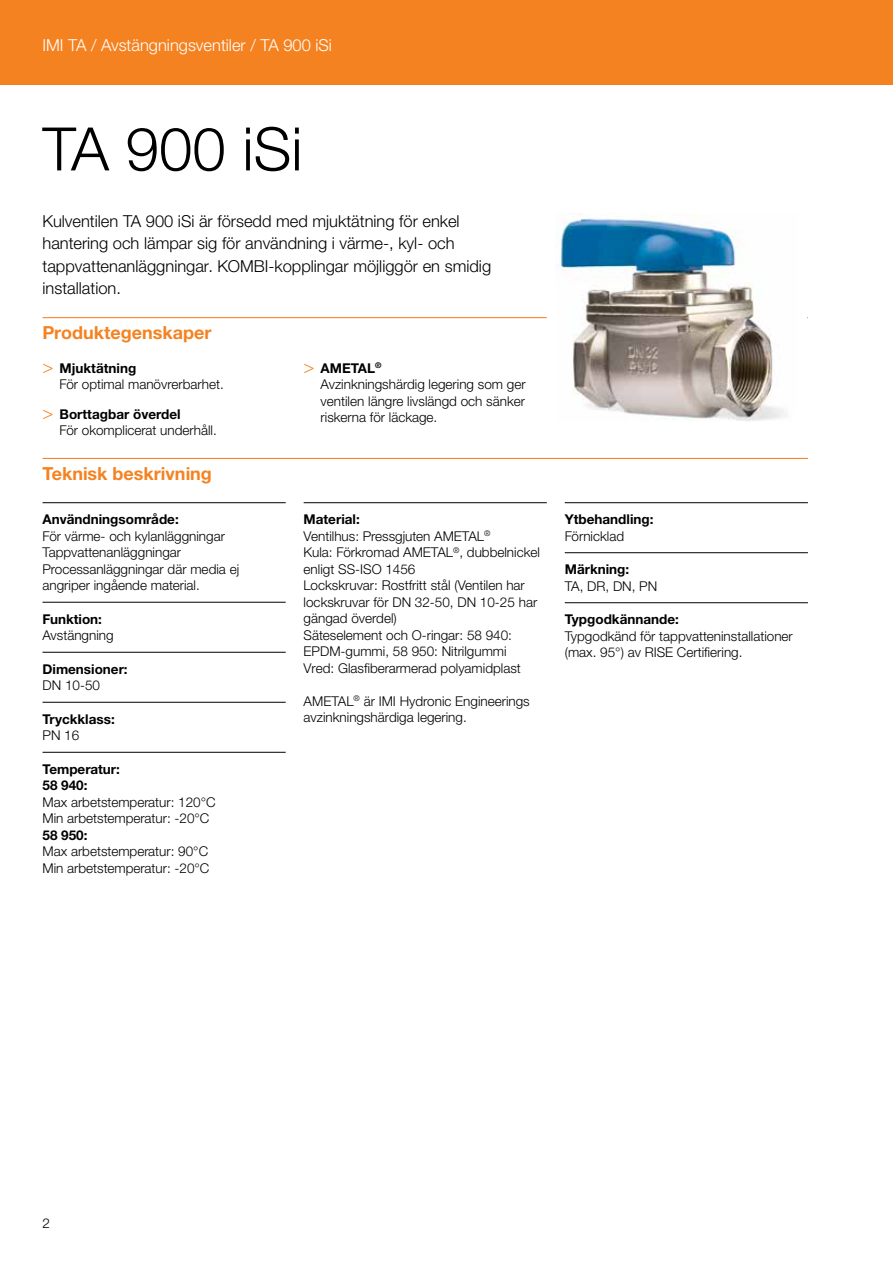
<style>
.page{position:relative;width:893px;height:1263px;background:#fff}
.page>*{position:absolute;margin:0;border:0;box-sizing:border-box;transform-origin:0 0}
.t1{font:300 60px "Helvetica Neue LTW1 G";color:#000}
.t2{font:700 18px "Helvetica Neue LTW1 G";color:#f58220}
.t3{font:300 16.5px/22.5px "Helvetica Neue LTW1 G";color:#000}
.t4{font:300 16.5px "Helvetica Neue LTW1 G";color:#fff}
.t5{font:300 13.5px/16.5px "Helvetica Neue LTW1 G";color:#000}
.t6{font:700 13.5px/16.5px "Helvetica Neue LTW1 G";color:#000}
.s1{font-family:"Helvetica Neue LT Std";font-size:18px;color:#f58220}
.s2{font-weight:700}
</style>
<div class="page">
<div style="left:0;top:0;width:893px;height:85px;background:#f58220"></div>
<hr style="left:43px;top:317px;width:765px;height:1px;background:#f58220">
<hr style="left:43px;top:458px;width:765px;height:1px;background:#f58220">
<hr style="left:43px;top:502px;width:243px;height:1px;background:#000">
<hr style="left:43px;top:602px;width:243px;height:1px;background:#000">
<hr style="left:43px;top:652px;width:243px;height:1px;background:#000">
<hr style="left:43px;top:702px;width:243px;height:1px;background:#000">
<hr style="left:43px;top:752px;width:243px;height:1px;background:#000">
<hr style="left:304px;top:502px;width:243px;height:1px;background:#000">
<hr style="left:565px;top:502px;width:243px;height:1px;background:#000">
<hr style="left:565px;top:552px;width:243px;height:1px;background:#000">
<hr style="left:565px;top:602px;width:243px;height:1px;background:#000">
<div style="left:547px;top:206px;width:260px;height:243px;background:#fff;border-radius:11px"></div>
<img style="left:557px;top:214px;width:229px;height:207px">
<p class="t4" style="left:43px;top:35px;width:291px">IMI TA / Avstängningsventiler / TA 900 iSi</p>
<h1 class="t1" style="left:43px;top:112px;width:261px">TA 900 iSi</h1>
<p class="t3" style="left:43px;top:210px;width:450px">Kulventilen TA 900 iSi är försedd med mjuktätning för enkel hantering och lämpar sig för användning i värme-, kyl- och tappvattenanläggningar. KOMBI-kopplingar möjliggör en smidig installation.</p>
<h2 class="t2" style="left:43px;top:322px;width:170px">Produktegenskaper</h2>
<p class="t5" style="left:60px;top:360px;width:166px;text-indent:-17px"><span class="s1">&gt;</span> <span class="s2">Mjuktätning<br></span>För optimal manövrerbarhet.</p>
<p class="t5" style="left:60px;top:406px;width:159px;text-indent:-17px"><span class="s1">&gt;</span> <span class="s2">Borttagbar överdel<br></span>För okomplicerat underhåll.</p>
<p class="t5" style="left:321px;top:360px;width:206px;text-indent:-17px"><span class="s1">&gt;</span> <span class="s2">AMETAL</span><sup>®<br></sup>Avzinkningshärdig legering som ger ventilen längre livslängd och sänker riskerna för läckage.</p>
<h2 class="t2" style="left:43px;top:463px;width:171px">Teknisk beskrivning</h2>
<p class="t6" style="left:43px;top:511px;width:138px">Användningsområde:</p>
<p class="t5" style="left:43px;top:528px;width:198px">För värme- och kylanläggningar<br>Tappvattenanläggningar<br>Processanläggningar där media ej angriper ingående material.</p>
<p class="t6" style="left:43px;top:611px;width:61px">Funktion:</p>
<p class="t5" style="left:43px;top:627px;width:73px">Avstängning</p>
<p class="t6" style="left:43px;top:661px;width:87px">Dimensioner:</p>
<p class="t5" style="left:43px;top:677px;width:59px">DN 10-50</p>
<p class="t6" style="left:43px;top:711px;width:74px">Tryckklass:</p>
<p class="t5" style="left:43px;top:727px;width:38px">PN 16</p>
<p class="t6" style="left:43px;top:761px;width:79px">Temperatur:<br>58 940:</p>
<p class="t5" style="left:43px;top:794px;width:175px">Max arbetstemperatur: 120°C<br>Min arbetstemperatur: -20°C</p>
<p class="t6" style="left:43px;top:827px;width:47px">58 950:</p>
<p class="t5" style="left:43px;top:843px;width:168px">Max arbetstemperatur: 90°C<br>Min arbetstemperatur: -20°C</p>
<p class="t5" style="left:304px;top:511px;width:238px"><span class="s2">Material:<br></span>Ventilhus: Pressgjuten AMETAL<sup>®<br></sup>Kula: Förkromad AMETAL<sup>®</sup>, dubbelnickel enligt SS-ISO 1456<br>Lockskruvar: Rostfritt stål (Ventilen har lockskruvar för DN 32-50, DN 10-25 har gängad överdel)<br>Säteselement och O-ringar: 58 940:<br>EPDM-gummi, 58 950: Nitrilgummi<br>Vred: Glasfiberarmerad polyamidplast</p>
<p class="t5" style="left:304px;top:693px;width:228px">AMETAL<sup>®</sup> är IMI Hydronic Engineerings avzinkningshärdiga legering.</p>
<p class="t6" style="left:565px;top:511px;width:90px">Ytbehandling:</p>
<p class="t5" style="left:565px;top:528px;width:61px">Förnicklad</p>
<p class="t6" style="left:565px;top:561px;width:66px">Märkning:</p>
<p class="t5" style="left:565px;top:578px;width:94px">TA, DR, DN, PN</p>
<p class="t6" style="left:565px;top:611px;width:116px">Typgodkännande:</p>
<p class="t5" style="left:565px;top:628px;width:230px">Typgodkänd för tappvatteninstallationer (max. 95°) av RISE Certifiering.</p>
<p class="t5" style="left:43px;top:1215px;width:9px">2</p>
</div>
